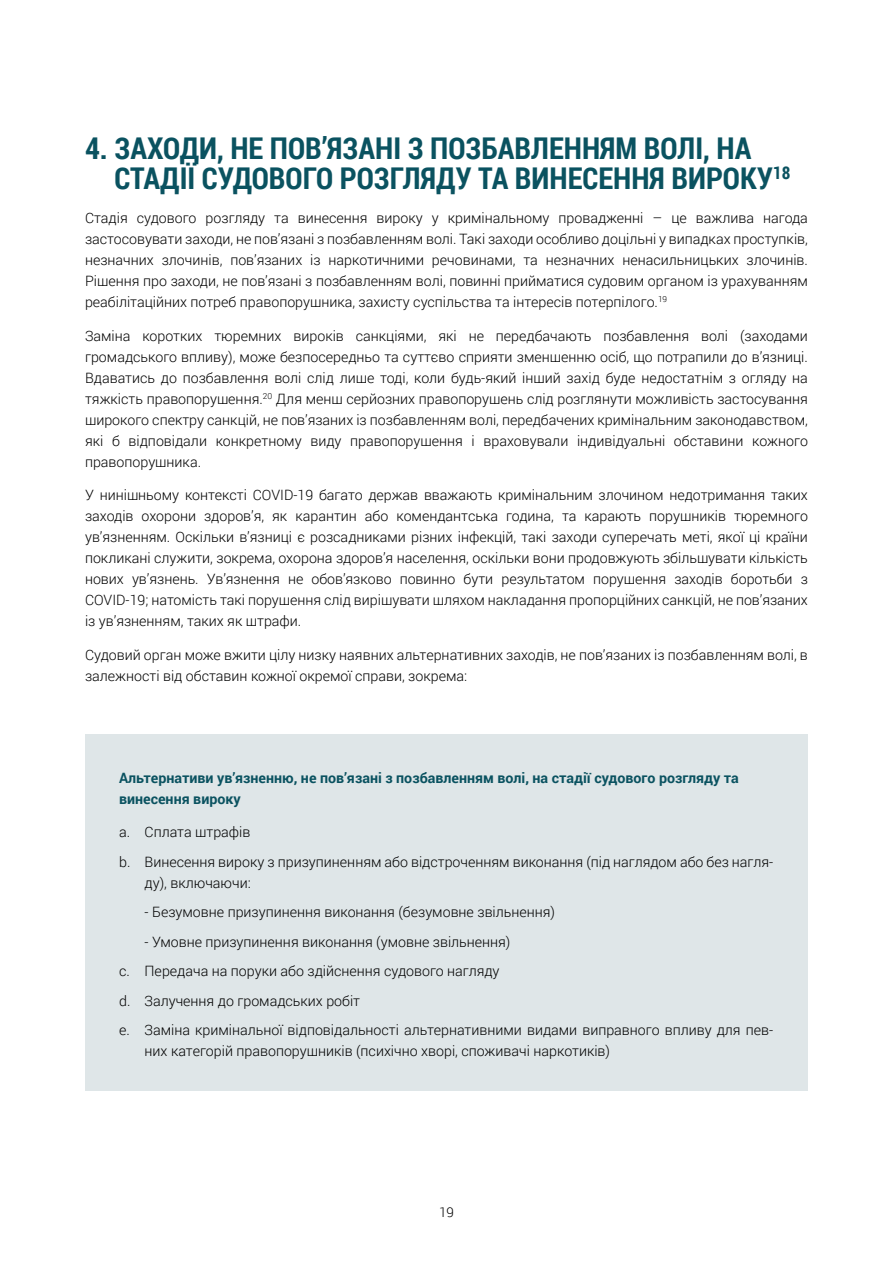
<style>
.page{position:relative;width:893px;height:1263px;background:#fff}
.page>*{position:absolute;margin:0;border:0;box-sizing:border-box;transform-origin:0 0}
.t1{font:700 30px/30px "Roboto Condensed";color:#0a5260}
.t2{font:300 14.25px/21px "Roboto";color:#000;text-align:justify}
.t3{font:700 14.25px/21px "Roboto";color:#0a5260}
.t4{font:300 13.5px "Roboto";color:#000}
</style>
<div class="page">
<div style="left:85px;top:734px;width:722px;height:356px;background:#dfe6e8"></div>
<h1 class="t1" style="left:114px;top:132px;width:677px;text-indent:-29px">4. ЗАХОДИ, НЕ ПОВ’ЯЗАНІ З ПОЗБАВЛЕННЯМ ВОЛІ, НА<br>СТАДІЇ СУДОВОГО РОЗГЛЯДУ ТА ВИНЕСЕННЯ ВИРОКУ<sup>18</sup></h1>
<p class="t2" style="left:85px;top:207px;width:724px">Стадія судового розгляду та винесення вироку у кримінальному провадженні – це важлива нагода застосовувати заходи, не пов’язані з позбавленням волі. Такі заходи особливо доцільні у випадках проступків, незначних злочинів, пов’язаних із наркотичними речовинами, та незначних ненасильницьких злочинів.<br>Рішення про заходи, не пов’язані з позбавленням волі, повинні прийматися судовим органом із урахуванням реабілітаційних потреб правопорушника, захисту суспільства та інтересів потерпілого.<sup>19</sup></p>
<p class="t2" style="left:85px;top:324px;width:724px">Заміна коротких тюремних вироків санкціями, які не передбачають позбавлення волі (заходами громадського впливу), може безпосередньо та суттєво сприяти зменшенню осіб, що потрапили до в’язниці.<br>Вдаватись до позбавлення волі слід лише тоді, коли будь-який інший захід буде недостатнім з огляду на тяжкість правопорушення.<sup>20</sup> Для менш серйозних правопорушень слід розглянути можливість застосування широкого спектру санкцій, не пов’язаних із позбавленням волі, передбачених кримінальним законодавством, які б відповідали конкретному виду правопорушення і враховували індивідуальні обставини кожного правопорушника.</p>
<p class="t2" style="left:85px;top:484px;width:724px">У нинішньому контексті COVID-19 багато держав вважають кримінальним злочином недотримання таких заходів охорони здоров’я, як карантин або комендантська година, та карають порушників тюремного ув’язненням. Оскільки в’язниці є розсадниками різних інфекцій, такі заходи суперечать меті, якої ці країни покликані служити, зокрема, охорона здоров’я населення, оскільки вони продовжують збільшувати кількість нових ув’язнень. Ув’язнення не обов’язково повинно бути результатом порушення заходів боротьби з COVID-19; натомість такі порушення слід вирішувати шляхом накладання пропорційних санкцій, не пов’язаних із ув’язненням, таких як штрафи.</p>
<p class="t2" style="left:85px;top:644px;width:724px">Судовий орган може вжити цілу низку наявних альтернативних заходів, не пов’язаних із позбавленням волі, в залежності від обставин кожної окремої справи, зокрема:</p>
<p class="t3" style="left:119px;top:766px;width:621px">Альтернативи ув’язненню, не пов’язані з позбавленням волі, на стадії судового розгляду та винесення вироку</p>
<p class="t2" style="left:119px;top:817px;width:656px;line-height:29.5px">a. Сплата штрафів<br>b. Винесення вироку з призупиненням або відстроченням виконання (під наглядом або без нагля-</p>
<p class="t2" style="left:145px;top:872px;width:108px">ду), включаючи:</p>
<p class="t2" style="left:145px;top:901px;width:412px">- Безумовне призупинення виконання (безумовне звільнення)</p>
<p class="t2" style="left:119px;top:926px;width:656px;line-height:29.5px;text-align:left;text-indent:26px">- Умовне призупинення виконання (умовне звільнення)<br>c. Передача на поруки або здійснення судового нагляду<br>d. Залучення до громадських робіт<br>e. Заміна кримінальної відповідальності альтернативними видами виправного впливу для пев-</p>
<p class="t2" style="left:145px;top:1040px;width:467px">них категорій правопорушників (психічно хворі, споживачі наркотиків)</p>
<p class="t4" style="left:439px;top:1203px;width:16px">19</p>
</div>
